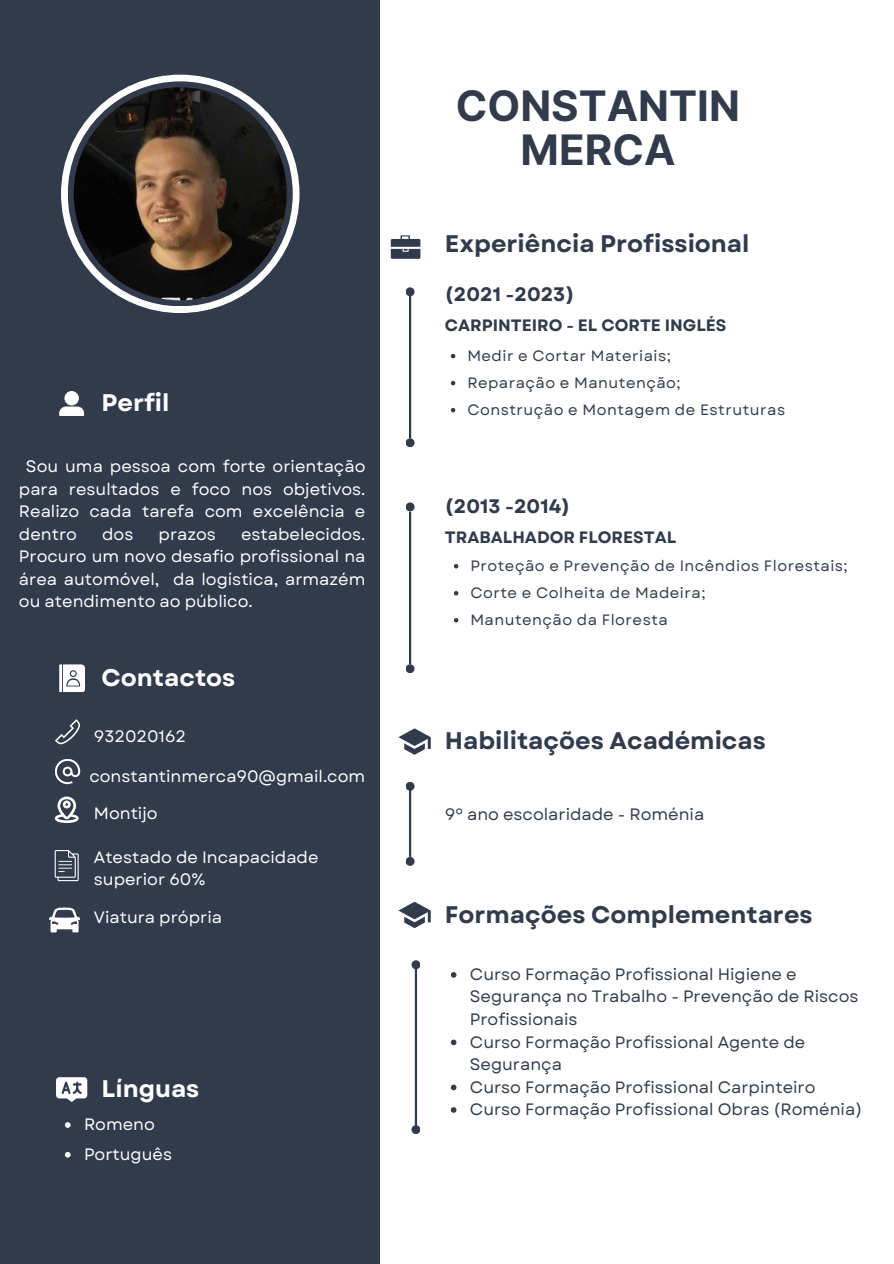
<style>
.page{position:relative;width:894px;height:1264px;background:#fff}
.page>*{position:absolute;margin:0;border:0;box-sizing:border-box;transform-origin:0 0}
.t1{font:700 42px/43.8px "Inter";color:#323b4c;text-align:center}
.t2{font:700 24px "Garet";color:#323b4c}
.t3{font:700 24px "Garet";color:#fff}
.t4{font:700 19.5px "Garet";color:#323b4c}
.t5{font:16.5px/22.5px "Garet";color:#fff;text-align:justify}
.t6{font:16.5px/22.5px "Garet";color:#323b4c}
.t7{font:700 16.5px "Garet";color:#323b4c}
.t8{font:15px "Garet";letter-spacing:.035em;color:#323b4c}
</style>
<div class="page">
<div style="left:0;top:0;width:379px;height:1263px;background:#323b4c"></div>
<div style="left:61px;top:75px;width:238px;height:238px;background:#fff;border-radius:50%"></div>
<div style="left:68px;top:81px;width:225px;height:225px;background:#323b4c;border-radius:50%"></div>
<img style="left:74px;top:87px;width:213px;height:213px;border-radius:50%">
<svg style="left:398px;top:728px;width:32px;height:26px"></svg>
<svg style="left:405px;top:781px;width:9px;height:9px"></svg>
<hr style="left:409px;top:786px;width:2px;height:71px;background:#323b4c">
<hr style="left:414px;top:964px;width:3px;height:167px;background:#323b4c">
<hr style="left:409px;top:511px;width:2px;height:153px;background:#323b4c">
<svg style="left:405px;top:856px;width:9px;height:9px"></svg>
<div style="left:411px;top:960px;width:9px;height:9px;background:#323b4c;border-radius:50%"></div>
<div style="left:411px;top:1125px;width:9px;height:9px;background:#323b4c;border-radius:50%"></div>
<div style="left:405px;top:664px;width:9px;height:9px;background:#323b4c;border-radius:50%"></div>
<div style="left:405px;top:502px;width:9px;height:9px;background:#323b4c;border-radius:50%"></div>
<hr style="left:409px;top:295px;width:2px;height:143px;background:#323b4c">
<div style="left:405px;top:438px;width:9px;height:9px;background:#323b4c;border-radius:50%"></div>
<div style="left:405px;top:287px;width:9px;height:9px;background:#323b4c;border-radius:50%"></div>
<svg style="left:59px;top:664px;width:26px;height:28px"></svg>
<svg style="left:59px;top:391px;width:25px;height:25px"></svg>
<svg style="left:56px;top:1077px;width:31px;height:24px"></svg>
<svg style="left:55px;top:796px;width:23px;height:26px"></svg>
<svg style="left:55px;top:759px;width:25px;height:25px"></svg>
<svg style="left:55px;top:719px;width:25px;height:25px"></svg>
<svg style="left:391px;top:235px;width:29px;height:24px"></svg>
<svg style="left:398px;top:901px;width:32px;height:26px"></svg>
<svg style="left:55px;top:850px;width:23px;height:31px"></svg>
<svg style="left:49px;top:907px;width:31px;height:25px"></svg>
<svg style="left:65px;top:1122px;width:6px;height:5px"></svg>
<svg style="left:65px;top:1152px;width:6px;height:5px"></svg>
<svg style="left:450px;top:354px;width:5px;height:4px"></svg>
<svg style="left:450px;top:381px;width:5px;height:4px"></svg>
<svg style="left:450px;top:408px;width:5px;height:4px"></svg>
<svg style="left:454px;top:564px;width:4px;height:4px"></svg>
<svg style="left:454px;top:591px;width:4px;height:4px"></svg>
<svg style="left:454px;top:618px;width:4px;height:4px"></svg>
<svg style="left:450px;top:972px;width:6px;height:5px"></svg>
<svg style="left:450px;top:1039px;width:6px;height:6px"></svg>
<svg style="left:450px;top:1084px;width:6px;height:6px"></svg>
<svg style="left:450px;top:1107px;width:6px;height:5px"></svg>
<p class="t3" style="left:101px;top:385px;width:69px">Perfil</p>
<p class="t5" style="left:19px;top:455px;width:348px;text-indent:7px">Sou uma pessoa com forte orientação para resultados e foco nos objetivos.<br>Realizo cada tarefa com excelência e dentro</p>
<p class="t5" style="left:19px;top:523px;width:348px;text-indent:222px">estabelecidos.<br>Procuro um novo desafio profissional na área automóvel, da logística, armazém ou atendimento ao público.</p>
<p class="t5" style="left:102px;top:523px;width:33px">dos</p>
<p class="t5" style="left:158px;top:523px;width:59px">prazos</p>
<p class="t3" style="left:101px;top:659px;width:135px">Contactos</p>
<p class="t5" style="left:94px;top:724px;width:94px">932020162</p>
<p class="t5" style="left:89px;top:765px;width:277px">constantinmerca90@gmail.com</p>
<h2 class="t5" style="left:94px;top:802px;width:65px">Montijo</h2>
<p class="t5" style="left:94px;top:846px;width:226px">Atestado de Incapacidade superior 60%</p>
<p class="t5" style="left:94px;top:905px;width:130px">Viatura própria</p>
<p class="t3" style="left:101px;top:1071px;width:99px">Línguas</p>
<p class="t5" style="left:84px;top:1113px;width:72px">Romeno</p>
<p class="t5" style="left:84px;top:1142px;width:89px">Português</p>
<p class="t1" style="left:456px;top:84px;width:285px">CONSTANTIN<br>MERCA</p>
<h2 class="t2" style="left:445px;top:226px;width:306px">Experiência Profissional</h2>
<p class="t4" style="left:445px;top:280px;width:131px">(2021 -2023)</p>
<p class="t7" style="left:445px;top:313px;width:283px">CARPINTEIRO - EL CORTE INGLÉS</p>
<h1 class="t8" style="left:467px;top:344px;width:205px">Medir e Cortar Materiais;</h1>
<p class="t8" style="left:467px;top:371px;width:215px">Reparação e Manutenção;</p>
<h2 class="t8" style="left:467px;top:398px;width:319px">Construção e Montagem de Estruturas</h2>
<p class="t4" style="left:445px;top:492px;width:127px">(2013 -2014)</p>
<p class="t7" style="left:445px;top:525px;width:233px">TRABALHADOR FLORESTAL</p>
<h3 class="t8" style="left:470px;top:554px;width:379px">Proteção e Prevenção de Incêndios Florestais;</h3>
<p class="t8" style="left:470px;top:581px;width:236px">Corte e Colheita de Madeira;</p>
<p class="t8" style="left:470px;top:608px;width:199px">Manutenção da Floresta</p>
<p class="t2" style="left:445px;top:723px;width:322px">Habilitações Académicas</p>
<h2 class="t6" style="left:445px;top:802px;width:261px">9º ano escolaridade - Roménia</h2>
<p class="t2" style="left:445px;top:897px;width:369px">Formações Complementares</p>
<p class="t6" style="left:469px;top:963px;width:390px">Curso Formação Profissional Higiene e<br>Segurança no Trabalho - Prevenção de Riscos<br>Profissionais</p>
<h3 class="t6" style="left:469px;top:1030px;width:337px">Curso Formação Profissional Agente de<br>Segurança</h3>
<p class="t6" style="left:469px;top:1075px;width:347px">Curso Formação Profissional Carpinteiro</p>
<p class="t6" style="left:469px;top:1098px;width:394px">Curso Formação Profissional Obras (Roménia)</p>
</div>
